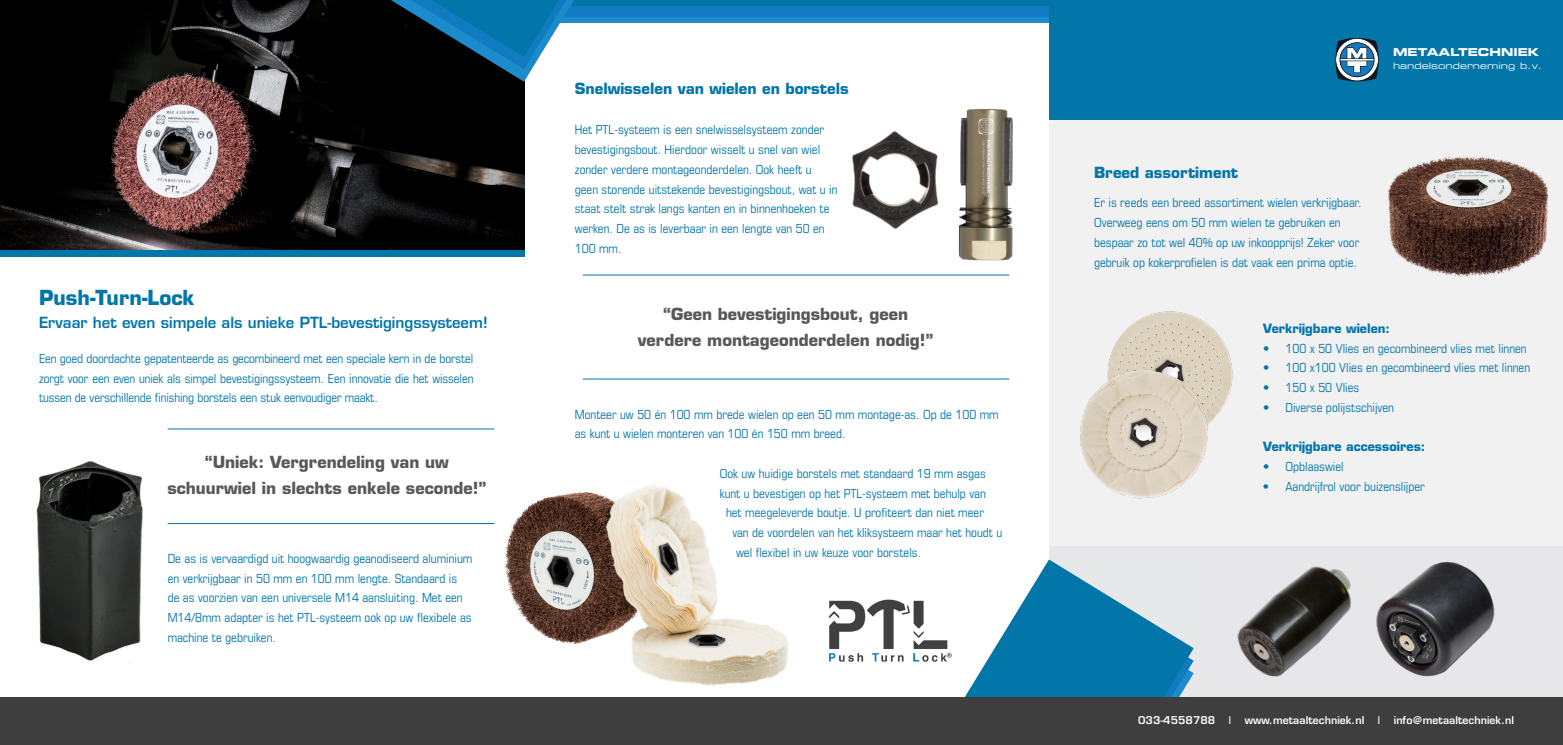
<style>
.page{position:relative;width:1563px;height:745px;background:#fff}
.page>*{position:absolute;margin:0;border:0;box-sizing:border-box;transform-origin:0 0}
.t1{font:700 20.25px "Eurostile";color:#0275a9}
.t2{font:700 16.25px/26.2px "Eurostile";color:#57585a;text-align:center}
.t3{font:600 15px "Eurostile";color:#0275a9}
.t4{font:700 15px "Eurostile";color:#0275a9}
.t5{font:condensed 12.5px/19.8px "Eurostile";color:#0275a9}
.t6{font:700 12.5px "Eurostile";color:#0275a9}
.t7{font:10.88px "Eurostile Bold Extended Two";color:#fff}
.t8{font:600 10.5px "Eurostile";letter-spacing:.005em;color:#fff}
.t9{font:9.12px "Eurostile Extended Two";color:#fff}
</style>
<div class="page">
<div style="left:530px;top:13px;width:524px;height:10px;background:#1b8bcb"></div>
<svg style="left:574px;top:0;width:475px;height:7px;background:#0475ac"></svg>
<div style="left:530px;top:7px;width:524px;height:10px;background:#107bc1"></div>
<img style="left:0;top:0;width:524px;height:249px">
<img style="left:435px;top:486px;width:355px;height:199px">
<div style="left:0;top:249px;width:524px;height:7px;background:#0275a9"></div>
<div style="left:0;top:697px;width:524px;height:47px;background:#3e3e3f"></div>
<svg style="left:391px;top:0;width:183px;height:82px;background:#255e7c"></svg>
<img style="left:36px;top:461px;width:107px;height:200px">
<img style="left:911px;top:109px;width:116px;height:167px">
<img style="left:852px;top:122px;width:110px;height:118px">
<hr style="left:168px;top:428px;width:326px;height:1px;background:#0275a9">
<hr style="left:583px;top:274px;width:426px;height:1px;background:#0275a9">
<hr style="left:583px;top:378px;width:426px;height:1px;background:#0275a9">
<hr style="left:168px;top:523px;width:326px;height:1px;background:#0275a9">
<img style="left:829px;top:599px;width:123px;height:63px">
<div style="left:1049px;top:105px;width:514px;height:592px;background:#f1f1f2"></div>
<div style="left:1049px;top:0;width:514px;height:119px;background:#0275a9"></div>
<svg style="left:1335px;top:38px;width:44px;height:43px;background:#6c90a7"></svg>
<img style="left:1387px;top:155px;width:162px;height:122px">
<img style="left:1193px;top:566px;width:144px;height:111px">
<img style="left:1337px;top:561px;width:158px;height:116px">
<img style="left:1110px;top:311px;width:123px;height:86px">
<img style="left:1080px;top:357px;width:148px;height:142px">
<svg style="left:965px;top:559px;width:228px;height:138px"></svg>
<div style="left:1049px;top:697px;width:514px;height:47px;background:#3e3e3f"></div>
<div style="left:524px;top:697px;width:530px;height:47px;background:#3e3e3f"></div>
<p class="t1" style="left:39px;top:285px;width:157px">Push-Turn-Lock</p>
<p class="t3" style="left:39px;top:312px;width:450px">Ervaar het even simpele als unieke PTL-bevestigingssysteem!</p>
<p class="t5" style="left:39px;top:348px;width:436px;text-align:justify">Een goed doordachte gepatenteerde as gecombineerd met een speciale kern in de borstel zorgt voor een even uniek als simpel bevestigingssysteem. Een innovatie die het wisselen tussen de verschillende finishing borstels een stuk eenvoudiger maakt.</p>
<p class="t2" style="left:167px;top:448px;width:320px">“Uniek: Vergrendeling van uw schuurwiel in slechts enkele seconde!”</p>
<p class="t5" style="left:168px;top:548px;width:306px">De as is vervaardigd uit hoogwaardig geanodiseerd aluminium en verkrijgbaar in 50 mm en 100 mm lengte. Standaard is<br>de as voorzien van een universele M14 aansluiting. Met een M14/8mm adapter is het PTL-systeem ook op uw flexibele as machine te gebruiken.</p>
<p class="t4" style="left:575px;top:79px;width:275px">Snelwisselen van wielen en borstels</p>
<p class="t5" style="left:575px;top:120px;width:264px">Het PTL-systeem is een snelwisselsysteem zonder bevestigingsbout. Hierdoor wisselt u snel van wiel zonder verdere montageonderdelen. Ook heeft u geen storende uitstekende bevestigingsbout, wat u in staat stelt strak langs kanten en in binnenhoeken te werken. De as is leverbaar in een lengte van 50 en 100 mm.</p>
<p class="t2" style="left:638px;top:300px;width:297px">“Geen bevestigingsbout, geen verdere montageonderdelen nodig!”</p>
<p class="t5" style="left:575px;top:403px;width:425px">Monteer uw 50 én 100 mm brede wielen op een 50 mm montage-as. Op de 100 mm as kunt u wielen monteren van 100 én 150 mm breed.</p>
<p class="t5" style="left:720px;top:463px;width:267px">Ook uw huidige borstels met standaard 19 mm asgas</p>
<p class="t5" style="left:720px;top:482px;width:267px">kunt u bevestigen op het PTL-systeem met behulp van</p>
<p class="t5" style="left:726px;top:502px;width:259px">het meegeleverde boutje. U profiteert dan niet meer</p>
<p class="t5" style="left:732px;top:522px;width:271px">van de voordelen van het kliksysteem maar het houdt u</p>
<p class="t5" style="left:736px;top:542px;width:187px">wel flexibel in uw keuze voor borstels.</p>
<p class="t7" style="left:1393px;top:45px;width:148px">METAALTECHNIEK</p>
<p class="t9" style="left:1393px;top:60px;width:150px">handelsonderneming b.v.</p>
<p class="t4" style="left:1094px;top:163px;width:146px">Breed assortiment</p>
<p class="t5" style="left:1094px;top:192px;width:269px">Er is reeds een breed assortiment wielen verkrijgbaar.<br>Overweeg eens om 50 mm wielen te gebruiken en bespaar zo tot wel 40% op uw inkoopprijs! Zeker voor gebruik op kokerprofielen is dat vaak een prima optie.</p>
<p class="t6" style="left:1263px;top:320px;width:128px">Verkrijgbare wielen:</p>
<p class="t5" style="left:1263px;top:338px;width:265px">• 100 x 50 Vlies en gecombineerd vlies met linnen</p>
<p class="t5" style="left:1263px;top:357px;width:268px">• 100 x100 Vlies en gecombineerd vlies met linnen</p>
<p class="t5" style="left:1263px;top:377px;width:98px">• 150 x 50 Vlies</p>
<p class="t5" style="left:1263px;top:397px;width:132px">• Diverse polijstschijven</p>
<p class="t6" style="left:1263px;top:439px;width:164px">Verkrijgbare accessoires:</p>
<p class="t5" style="left:1263px;top:456px;width:82px">• Opblaaswiel</p>
<p class="t5" style="left:1263px;top:476px;width:163px">• Aandrijfrol voor buizenslijper</p>
<p class="t8" style="left:1138px;top:713px;width:79px">033-4558788</p>
<p class="t8" style="left:1228px;top:713px;width:4px">|</p>
<p class="t8" style="left:1245px;top:713px;width:121px">www.metaaltechniek.nl</p>
<p class="t8" style="left:1377px;top:713px;width:4px">|</p>
<p class="t8" style="left:1394px;top:713px;width:122px">info@metaaltechniek.nl</p>
</div>
